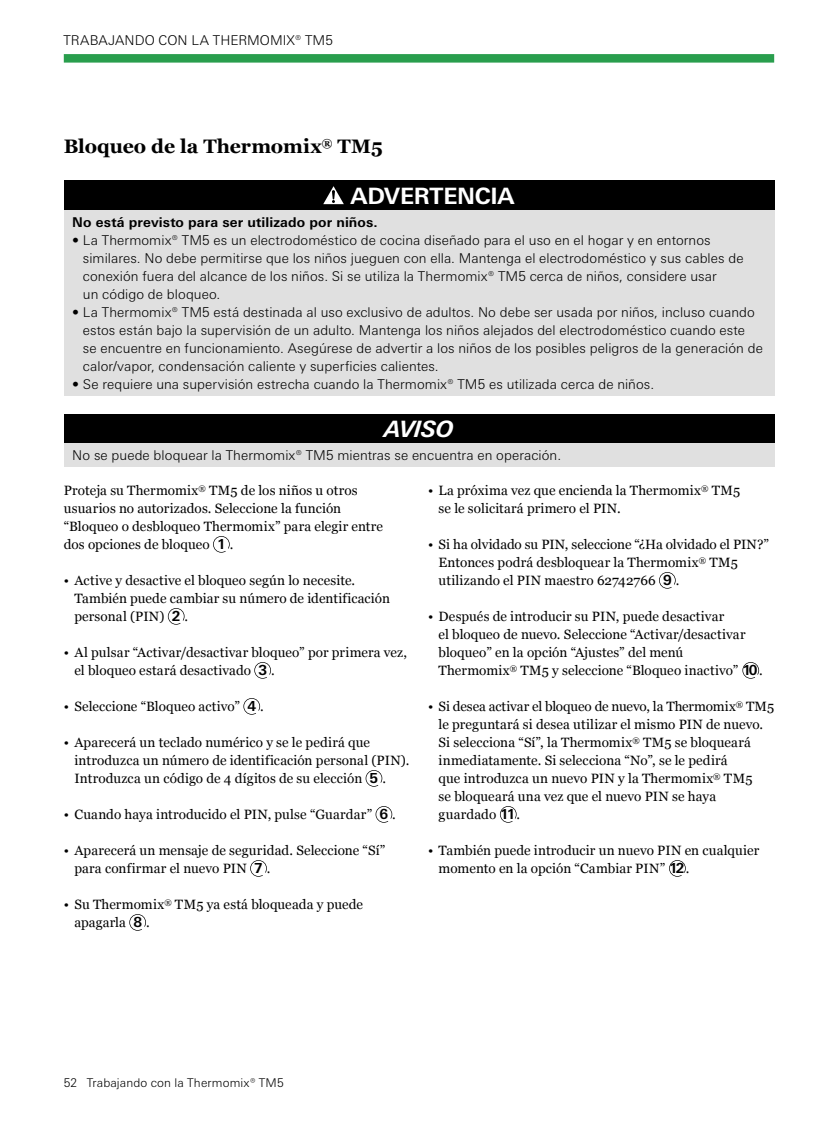
<style>
.page{position:relative;width:838px;height:1127px;background:#fff}
.page>*{position:absolute;margin:0;border:0;box-sizing:border-box;transform-origin:0 0}
.t1{font:700 22.5px "Univers Next W1 G";letter-spacing:-.015em;color:#fff}
.t2{font:italic 700 22.5px "Univers Next W1 G";letter-spacing:-.025em;color:#fff}
.t3{font:700 19.5px "Georgia";letter-spacing:-.005em;color:#000}
.t4{font:13.5px/18px "Georgia";letter-spacing:.005em;color:#000}
.t5{font:300 13.5px/18px "Univers Next W1 G";letter-spacing:.005em;color:#000}
.t6{font:700 13.5px "Univers Next W1 G";letter-spacing:.01em;color:#000}
.t7{font:300 12px "Univers Next W1 G";letter-spacing:.01em;color:#000}
.s1{font-family:"Univers Next W1 G";font-weight:700;font-size:13.8px}
</style>
<div class="page">
<div style="left:64px;top:54px;width:710px;height:9px;background:#299e4d"></div>
<svg style="left:213px;top:536px;width:17px;height:17px"></svg>
<svg style="left:168px;top:608px;width:16px;height:17px"></svg>
<svg style="left:254px;top:662px;width:17px;height:17px"></svg>
<svg style="left:243px;top:698px;width:17px;height:17px"></svg>
<svg style="left:365px;top:770px;width:17px;height:17px"></svg>
<svg style="left:375px;top:806px;width:17px;height:17px"></svg>
<svg style="left:250px;top:860px;width:17px;height:17px"></svg>
<svg style="left:129px;top:914px;width:17px;height:17px"></svg>
<svg style="left:659px;top:572px;width:16px;height:17px"></svg>
<svg style="left:742px;top:662px;width:17px;height:17px"></svg>
<svg style="left:500px;top:806px;width:16px;height:17px"></svg>
<svg style="left:669px;top:860px;width:16px;height:17px"></svg>
<div style="left:64px;top:180px;width:710px;height:30px;background:#000"></div>
<div style="left:64px;top:210px;width:710px;height:186px;background:#e0e0e0"></div>
<svg style="left:323px;top:186px;width:21px;height:18px"></svg>
<div style="left:64px;top:414px;width:710px;height:29px;background:#000"></div>
<div style="left:64px;top:443px;width:710px;height:24px;background:#e0e0e0"></div>
<p class="t5" style="left:63px;top:31px;width:271px">TRABAJANDO CON LA THERMOMIX® TM5</p>
<h2 class="t3" style="left:64px;top:134px;width:320px">Bloqueo de la Thermomix<sup>®</sup> TM5</h2>
<h1 class="t1" style="left:350px;top:183px;width:166px">ADVERTENCIA</h1>
<p class="t6" style="left:72px;top:214px;width:307px">No está previsto para ser utilizado por niños.</p>
<p class="t5" style="left:83px;top:231px;width:662px;text-indent:-11px">• La Thermomix® TM5 es un electrodoméstico de cocina diseñado para el uso en el hogar y en entornos similares. No debe permitirse que los niños jueguen con ella. Mantenga el electrodoméstico y sus cables de conexión fuera del alcance de los niños. Si se utiliza la Thermomix® TM5 cerca de niños, considere usar<br>un código de bloqueo.</p>
<p class="t5" style="left:83px;top:303px;width:681px;text-indent:-11px">• La Thermomix® TM5 está destinada al uso exclusivo de adultos. No debe ser usada por niños, incluso cuando estos están bajo la supervisión de un adulto. Mantenga los niños alejados del electrodoméstico cuando este<br>se encuentre en funcionamiento. Asegúrese de advertir a los niños de los posibles peligros de la generación de calor/vapor, condensación caliente y superficies calientes.</p>
<p class="t5" style="left:72px;top:375px;width:583px">• Se requiere una supervisión estrecha cuando la Thermomix® TM5 es utilizada cerca de niños.</p>
<h1 class="t2" style="left:384px;top:416px;width:71px">AVISO</h1>
<p class="t5" style="left:72px;top:446px;width:490px">No se puede bloquear la Thermomix® TM5 mientras se encuentra en operación.</p>
<p class="t4" style="left:64px;top:482px;width:321px">Proteja su Thermomix<sup>®</sup> TM5 de los niños u otros usuarios no autorizados. Seleccione la función “Bloqueo o desbloqueo Thermomix” para elegir entre dos opciones de bloqueo <span class="s1">1</span> .</p>
<p class="t4" style="left:74px;top:572px;width:317px;text-indent:-11px">• Active y desactive el bloqueo según lo necesite.<br>También puede cambiar su número de identificación personal (PIN) <span class="s1">2</span> .</p>
<p class="t4" style="left:74px;top:644px;width:334px;text-indent:-11px">• Al pulsar “Activar/desactivar bloqueo” por primera vez, el bloqueo estará desactivado <span class="s1">3</span> .</p>
<p class="t4" style="left:64px;top:698px;width:201px">• Seleccione “Bloqueo activo” <span class="s1">4</span> .</p>
<p class="t4" style="left:74px;top:734px;width:336px;text-indent:-11px">• Aparecerá un teclado numérico y se le pedirá que introduzca un número de identificación personal (PIN).<br>Introduzca un código de 4 dígitos de su elección <span class="s1">5</span> .</p>
<p class="t4" style="left:64px;top:806px;width:333px">• Cuando haya introducido el PIN, pulse “Guardar” <span class="s1">6</span> .</p>
<p class="t4" style="left:74px;top:842px;width:312px;text-indent:-11px">• Aparecerá un mensaje de seguridad. Seleccione “Sí” para confirmar el nuevo PIN <span class="s1">7</span> .</p>
<p class="t4" style="left:74px;top:896px;width:290px;text-indent:-11px">• Su Thermomix<sup>®</sup> TM5 ya está bloqueada y puede apagarla <span class="s1">8</span> .</p>
<p class="t4" style="left:438px;top:482px;width:303px;text-indent:-11px">• La próxima vez que encienda la Thermomix<sup>®</sup> TM5 se le solicitará primero el PIN.</p>
<p class="t4" style="left:438px;top:536px;width:332px;text-indent:-11px">• Si ha olvidado su PIN, seleccione “¿Ha olvidado el PIN?”<br>Entonces podrá desbloquear la Thermomix<sup>®</sup> TM5 utilizando el PIN maestro 62742766 <span class="s1">9</span> .</p>
<p class="t4" style="left:438px;top:608px;width:325px;text-indent:-11px">• Después de introducir su PIN, puede desactivar<br>el -bloqueo de nuevo. Seleccione “Activar/desactivar bloqueo” en la opción “Ajustes” del menú Thermomix<sup>®</sup> TM5 y seleccione “Bloqueo inactivo” <span class="s1">10</span>.</p>
<p class="t4" style="left:438px;top:698px;width:337px;text-indent:-11px">• Si desea activar el bloqueo de nuevo, la Thermomix<sup>®</sup> TM5 le preguntará si desea utilizar el mismo PIN de nuevo.<br>Si selecciona “Sí”, la Thermomix<sup>®</sup> TM5 se bloqueará inmediatamente. Si selecciona “No”, se le pedirá<br>que introduzca un nuevo PIN y la Thermomix<sup>®</sup> TM5<br>se bloqueará una vez que el nuevo PIN se haya guardado <span class="s1">11</span>.</p>
<p class="t4" style="left:438px;top:842px;width:322px;text-indent:-11px">• También puede introducir un nuevo PIN en cualquier momento en la opción “Cambiar PIN” <span class="s1">12</span>.</p>
<p class="t7" style="left:64px;top:1075px;width:15px">52</p>
<p class="t7" style="left:87px;top:1075px;width:198px">Trabajando con la Thermomix® TM5</p>
</div>
